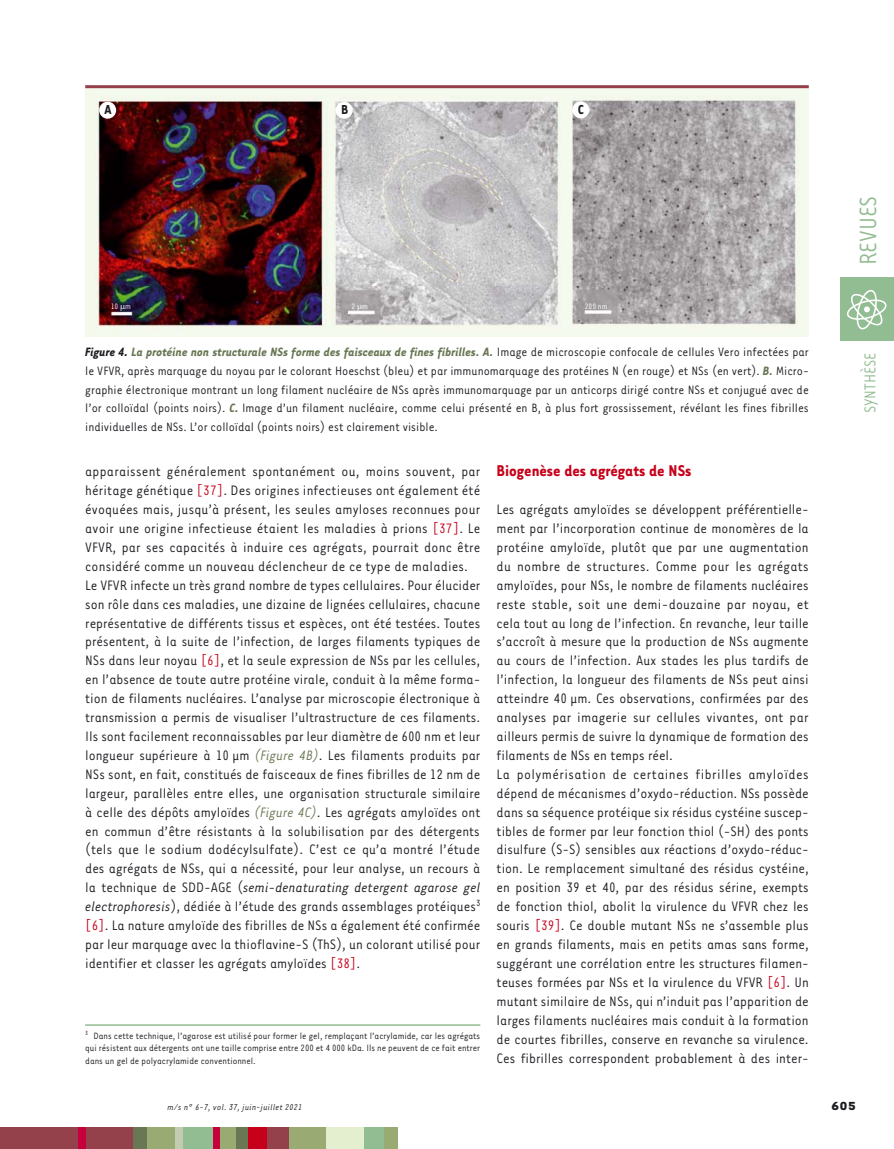
<style>
.page{position:relative;width:894px;height:1149px;background:#fff}
.page>*{position:absolute;margin:0;border:0;box-sizing:border-box;transform-origin:0 0}
.t1{font:27px "Tarzana Narrow";color:#92bc91}
.t2{font:700 18px "Tarzana Narrow";color:#c6001a}
.t3{font:18px "Tarzana Narrow";color:#92bc91}
.t4{font:15.75px/18.9px "Tarzana Narrow";color:#1b1c20}
.t5{font:700 15px "Tarzana Narrow";color:#1b1c20}
.t6{font:13.95px/18.9px "Tarzana Narrow";color:#1b1c20;text-align:justify}
.t7{font:700 13.5px "Tarzana Wide";color:#1b1c20}
.t8{font:10.5px/12.6px "Tarzana Narrow";color:#1b1c20;text-align:justify}
.t9{font:italic 9.75px "Tarzana Narrow";letter-spacing:.025em;color:#1b1c20}
.t10{font:9px "Tarzana Narrow";color:#fff}
.s1{font-weight:700;font-style:italic}
.s2{font-weight:700;font-style:italic;color:#697754}
.s3{color:#c6001a}
.s4{font-style:italic;color:#697754}
.s5{font-style:italic}
</style>
<div class="page">
<div style="left:840px;top:277px;width:53px;height:63px;background:#92bc91"></div>
<svg style="left:847px;top:290px;width:40px;height:39px"></svg>
<div style="left:0;top:1127px;width:134px;height:21px;background:#95414c"></div>
<div style="left:235px;top:1127px;width:13px;height:21px;background:#697754"></div>
<div style="left:78px;top:1127px;width:7px;height:21px;background:#c6003c"></div>
<div style="left:133px;top:1127px;width:22px;height:21px;background:#697754"></div>
<div style="left:147px;top:1127px;width:30px;height:21px;background:#9aaa73"></div>
<div style="left:175px;top:1127px;width:9px;height:21px;background:#c2ccb0"></div>
<div style="left:183px;top:1127px;width:30px;height:21px;background:#92bc91"></div>
<div style="left:217px;top:1127px;width:19px;height:21px;background:#9aaa73"></div>
<div style="left:213px;top:1127px;width:6px;height:21px;background:#c6003c"></div>
<div style="left:248px;top:1127px;width:27px;height:21px;background:#c6001a"></div>
<div style="left:287px;top:1127px;width:39px;height:21px;background:#9aaa73"></div>
<div style="left:267px;top:1127px;width:21px;height:21px;background:#95414c"></div>
<div style="left:326px;top:1127px;width:38px;height:21px;background:#e3efce"></div>
<div style="left:364px;top:1127px;width:20px;height:21px;background:#92bc91"></div>
<div style="left:383px;top:1127px;width:14px;height:21px;background:#9aaa73"></div>
<hr style="left:85px;top:1024px;width:395px;height:1px;background:#92bc91">
<img style="left:96px;top:88px;width:712px;height:248px">
<div style="left:99px;top:102px;width:17px;height:17px;background:#fff;border-radius:50%"></div>
<div style="left:335px;top:102px;width:17px;height:17px;background:#fff;border-radius:50%"></div>
<div style="left:572px;top:101px;width:17px;height:17px;background:#fff;border-radius:50%"></div>
<hr style="left:85px;top:85px;width:723px;height:3px;background:#95414c">
<svg style="left:120px;top:305px;width:5px;height:6px"></svg>
<svg style="left:357px;top:305px;width:5px;height:6px"></svg>
<p class="t5" style="left:104px;top:104px;width:9px">A</p>
<p class="t5" style="left:341px;top:104px;width:9px">B</p>
<p class="t5" style="left:577px;top:103px;width:7px">C</p>
<p class="t10" style="left:111px;top:302px;width:22px">10 m</p>
<p class="t10" style="left:351px;top:302px;width:18px">2 m</p>
<p class="t10" style="left:584px;top:302px;width:24px">200 nm</p>
<p class="t6" style="left:85px;top:343px;width:724px"><span class="s1">Figure 4.</span> <span class="s2">La protéine non structurale NSs forme des faisceaux de fines fibrilles. A.</span> Image de microscopie confocale de cellules Vero infectées par le VFVR, après marquage du noyau par le colorant Hoeschst (bleu) et par immunomarquage des protéines N (en rouge) et NSs (en vert). <span class="s2">B.</span> Micro&shy;graphie électronique montrant un long filament nucléaire de NSs après immunomarquage par un anticorps dirigé contre NSs et conjugué avec de l’or colloïdal (points noirs). <span class="s2">C.</span> Image d’un filament nucléaire, comme celui présenté en B, à plus fort grossissement, révélant les fines fibrilles individuelles de NSs. L’or colloïdal (points noirs) est clairement visible.</p>
<p class="t2" style="left:496px;top:463px;width:196px">Biogenèse des agrégats de NSs</p>
<p class="t4" style="left:496px;top:500px;width:313px">Les agrégats amyloïdes se développent préférentielle&shy;ment par l’incorporation continue de monomères de la protéine amyloïde, plutôt que par une augmentation du nombre de structures. Comme pour les agrégats amyloïdes, pour NSs, le nombre de filaments nucléaires reste stable, soit une demi-douzaine par noyau, et cela tout au long de l’infection. En revanche, leur taille s’accroît à mesure que la production de NSs augmente au cours de l’infection. Aux stades les plus tardifs de l’infection, la longueur des filaments de NSs peut ainsi atteindre 40 μm. Ces observations, confirmées par des analyses par imagerie sur cellules vivantes, ont par ailleurs permis de suivre la dynamique de formation des filaments de NSs en temps réel.<br>La polymérisation de certaines fibrilles amyloïdes dépend de mécanismes d’oxydo-réduction. NSs possède dans sa séquence protéique six résidus cystéine suscep&shy;tibles de former par leur fonction thiol (-SH) des ponts disulfure (S-S) sensibles aux réactions d’oxydo-réduc&shy;tion. Le remplacement simultané des résidus cystéine, en position 39 et 40, par des résidus sérine, exempts de fonction thiol, abolit la virulence du VFVR chez les souris <span class="s3">[39]</span>. Ce double mutant NSs ne s’assemble plus en grands filaments, mais en petits amas sans forme, suggérant une corrélation entre les structures filamen&shy;teuses formées par NSs et la virulence du VFVR <span class="s3">[6]</span>. Un mutant similaire de NSs, qui n’induit pas l’apparition de larges filaments nucléaires mais conduit à la formation de courtes fibrilles, conserve en revanche sa virulence.<br>Ces fibrilles correspondent probablement à des inter-</p>
<p class="t4" style="left:85px;top:463px;width:396px">apparaissent généralement spontanément ou, moins souvent, par héritage génétique <span class="s3">[37]</span>. Des origines infectieuses ont également été évoquées mais, jusqu’à présent, les seules amyloses reconnues pour avoir une origine infectieuse étaient les maladies à prions <span class="s3">[37]</span>. Le VFVR, par ses capacités à induire ces agrégats, pourrait donc être considéré comme un nouveau déclencheur de ce type de maladies.<br>Le VFVR infecte un très grand nombre de types cellulaires. Pour élucider son rôle dans ces maladies, une dizaine de lignées cellulaires, chacune représentative de différents tissus et espèces, ont été testées. Toutes présentent, à la suite de l’infection, de larges filaments typiques de NSs dans leur noyau <span class="s3">[6]</span>, et la seule expression de NSs par les cellules, en l’absence de toute autre protéine virale, conduit à la même forma&shy;tion de filaments nucléaires. L’analyse par microscopie électronique à transmission a permis de visualiser l’ultrastructure de ces filaments.<br>Ils sont facilement reconnaissables par leur diamètre de 600 nm et leur longueur supérieure à 10 μm <span class="s4">(Figure 4B)</span>. Les filaments produits par NSs sont, en fait, constitués de faisceaux de fines fibrilles de 12 nm de largeur, parallèles entre elles, une organisation structurale similaire à celle des dépôts amyloïdes <span class="s4">(Figure 4C)</span>. Les agrégats amyloïdes ont en commun d’être résistants à la solubilisation par des détergents (tels que le sodium dodécylsulfate). C’est ce qu’a montré l’étude des agrégats de NSs, qui a nécessité, pour leur analyse, un recours à la technique de SDD-AGE (<span class="s5">semi-denaturating detergent agarose gel electrophoresis</span>), dédiée à l’étude des grands assemblages protéiques<sup>3 </sup><span class="s3">[6]</span>. La nature amyloïde des fibrilles de NSs a également été confirmée par leur marquage avec la thioflavine-S (ThS), un colorant utilisé pour identifier et classer les agrégats amyloïdes <span class="s3">[38]</span>.</p>
<p class="t8" style="left:85px;top:1029px;width:396px"><sup>3</sup> Dans cette technique, l’agarose est utilisé pour former le gel, remplaçant l’acrylamide, car les agrégats qui résistent aux détergents ont une taille comprise entre 200 et 4 000 kDa. Ils ne peuvent de ce fait entrer dans un gel de polyacrylamide conventionnel.</p>
<h1 class="t1" style="left:856px;top:265px;width:71px;rotate:-90deg">REVUES</h1>
<p class="t3" style="left:862px;top:413px;width:62px;rotate:-90deg">SYNTHÈSE</p>
<p class="t9" style="left:167px;top:1102px;width:136px">m/s n° 6-7, vol. 37, juin-juillet 2021</p>
<p class="t7" style="left:830px;top:1100px;width:26px">605</p>
</div>
